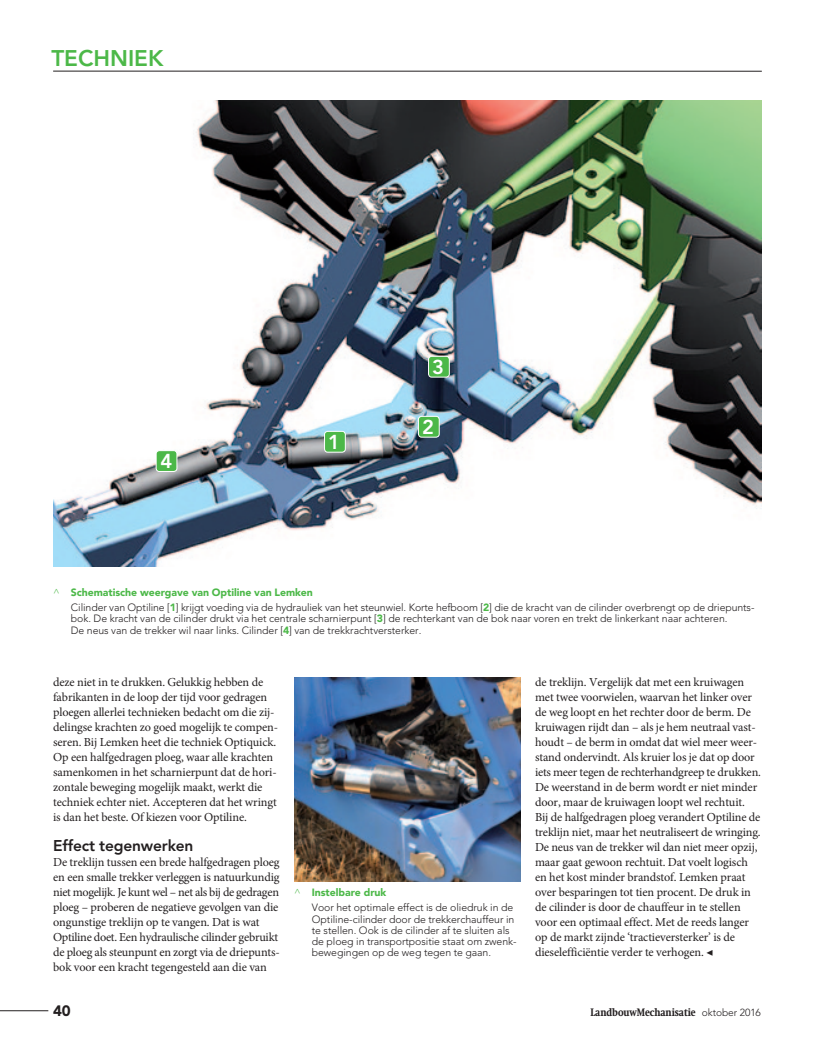
<style>
.page{position:relative;width:815px;height:1046px;background:#fff}
.page>*{position:absolute;margin:0;border:0;box-sizing:border-box;transform-origin:0 0}
.t1{font:800 22.5px "Avenir LT Std";color:#4cb848}
.t2{font:800 20px "Avenir LT Std";color:#fff}
.t3{font:800 15.5px "Avenir LT Std";letter-spacing:-.01em;color:#231f20}
.t4{font:900 15px "Avenir LT Std";color:#231f20}
.t5{font:12.25px/15px "Minion Pro";letter-spacing:-.01em;color:#231f20}
.t6{font:300 10.5px/11.2px "Avenir LT Std";letter-spacing:-.005em;color:#231f20}
.t7{font:800 10.5px "Swift";letter-spacing:-.005em;color:#231f20;scale:.83 1}
.s1{font-size:10px;color:#4cb848}
.s2{font-weight:900;color:#4cb848}
.s3{font-family:"Avenir LT Std";font-weight:300;font-size:10.25px}
</style>
<div class="page">
<hr style="left:53px;top:71px;width:709px;height:1px;background:#231f20">
<hr style="left:0;top:1010px;width:48px;height:1px;background:#231f20">
<img style="left:53px;top:101px;width:709px;height:465px">
<img style="left:294px;top:677px;width:227px;height:204px">
<div style="left:325px;top:431px;width:20px;height:21px;background:#4cb848;border-radius:3px"></div>
<div style="left:324px;top:431px;width:22px;height:21px;border:1px solid #fff;border-radius:3px"></div>
<div style="left:418px;top:416px;width:21px;height:21px;background:#4cb848;border-radius:3px"></div>
<div style="left:418px;top:416px;width:22px;height:21px;border:1px solid #fff;border-radius:3px"></div>
<div style="left:429px;top:356px;width:20px;height:21px;background:#4cb848;border-radius:3px"></div>
<div style="left:428px;top:356px;width:22px;height:21px;border:1px solid #fff;border-radius:3px"></div>
<div style="left:156px;top:450px;width:21px;height:21px;background:#4cb848;border-radius:3px"></div>
<div style="left:156px;top:450px;width:21px;height:21px;border:1px solid #fff;border-radius:3px"></div>
<h1 class="t1" style="left:51px;top:44px;width:110px">techniek</h1>
<h2 class="t2" style="left:160px;top:449px;width:13px">4</h2>
<h2 class="t2" style="left:328px;top:430px;width:13px">1</h2>
<h2 class="t2" style="left:432px;top:355px;width:13px">3</h2>
<h2 class="t2" style="left:422px;top:415px;width:13px">2</h2>
<p class="t6" style="left:71px;top:585px;width:685px;line-height:15px;text-indent:-18px"><span class="s1">^</span> <span class="s2">Schematische weergave van Optiline van Lemken<br></span>Cilinder van Optiline [<span class="s2">1</span>] krijgt voeding via de hydrauliek van het steunwiel. Korte hefboom [<span class="s2">2</span>] die de kracht van de cilinder overbrengt op de driepunts-</p>
<p class="t6" style="left:71px;top:613px;width:658px">bok. De kracht van de cilinder drukt via het centrale scharnierpunt [<span class="s2">3</span>] de rechterkant van de bok naar voren en trekt de linkerkant naar achteren.<br>De neus van de trekker wil naar links. Cilinder [<span class="s2">4</span>] van de trekkrachtversterker.</p>
<p class="t5" style="left:53px;top:674px;width:226px">deze niet in te drukken. Gelukkig hebben de fabrikanten in de loop der tijd voor gedragen ploegen allerlei technieken bedacht om die zij&shy;delingse krachten zo goed mogelijk te compen&shy;seren. Bij Lemken heet die techniek Optiquick.<br>Op een halfgedragen ploeg, waar alle krachten samenkomen in het scharnierpunt dat de hori&shy;zontale beweging mogelijk maakt, werkt die techniek echter niet. Accepteren dat het wringt is dan het beste. Of kiezen voor Optiline.</p>
<p class="t3" style="left:53px;top:836px;width:142px">Effect tegenwerken</p>
<p class="t5" style="left:53px;top:854px;width:228px">De treklijn tussen een brede halfgedragen ploeg en een smalle trekker verleggen is natuurkundig niet mogelijk. Je kunt wel – net als bij de gedragen ploeg – proberen de negatieve gevolgen van die ongunstige treklijn op te vangen. Dat is wat Optiline doet. Een hydraulische cilinder gebruikt de ploeg als steunpunt en zorgt via de driepunts&shy;bok voor een kracht tegengesteld aan die van</p>
<p class="t6" style="left:312px;top:885px;width:203px;line-height:15px;text-indent:-18px"><span class="s1">^</span> <span class="s2">Instelbare druk<br></span>Voor het optimale effect is de oliedruk in de</p>
<p class="t6" style="left:312px;top:913px;width:206px">Optiline-cilinder door de trekkerchauffeur in te stellen. Ook is de cilinder af te sluiten als de ploeg in transportpositie staat om zwenk&shy;bewegingen op de weg tegen te gaan.</p>
<p class="t5" style="left:535px;top:674px;width:228px">de treklijn. Vergelijk dat met een kruiwagen met twee voorwielen, waarvan het linker over de weg loopt en het rechter door de berm. De kruiwagen rijdt dan – als je hem neutraal vast&shy;houdt – de berm in omdat dat wiel meer weer&shy;stand ondervindt. Als kruier los je dat op door iets meer tegen de rechterhandgreep te drukken.<br>De weerstand in de berm wordt er niet minder door, maar de kruiwagen loopt wel rechtuit.<br>Bij de halfgedragen ploeg verandert Optiline de treklijn niet, maar het neutraliseert de wringing.<br>De neus van de trekker wil dan niet meer opzij, maar gaat gewoon rechtuit. Dat voelt logisch en het kost minder brandstof. Lemken praat over besparingen tot tien procent. De druk in de cilinder is door de chauffeur in te stellen voor een optimaal effect. Met de reeds langer op de markt zijnde ‘tractieversterker’ is de dieselefficiëntie verder te verhogen. ◀</p>
<p class="t4" style="left:53px;top:1001px;width:19px">40</p>
<p class="t7" style="left:590px;top:1006px;width:207px">LandbouwMechanisatie <span class="s3">oktober 2016</span></p>
</div>
